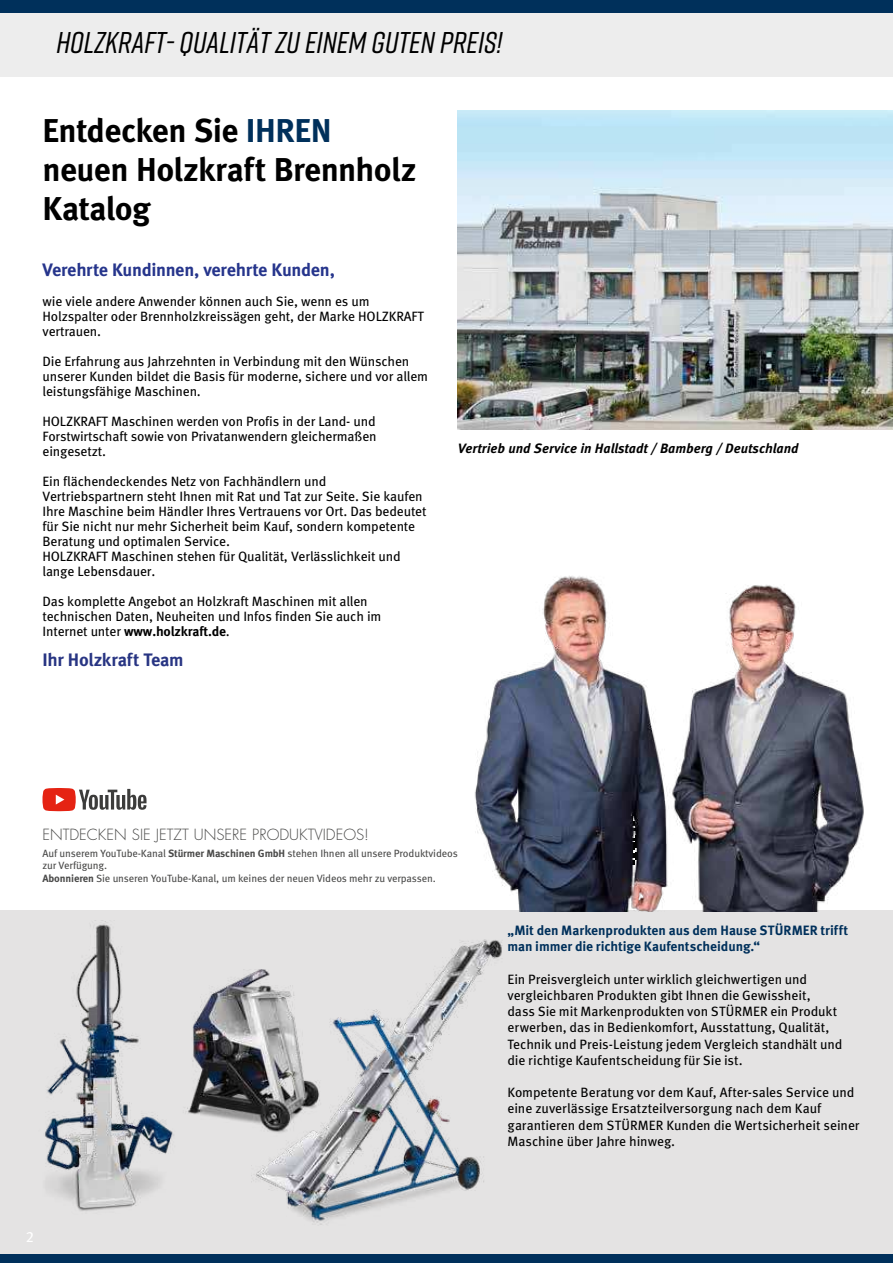
<style>
.page{position:relative;width:893px;height:1263px;background:#fff}
.page>*{position:absolute;margin:0;border:0;box-sizing:border-box;transform-origin:0 0}
.t1{font:700 33px/39px "Meta LF";letter-spacing:-.02em;color:#000}
.t2{font:italic 500 30px "Rift";color:#000}
.t3{font:700 18px "Meta LF";letter-spacing:-.02em;color:#26358c}
.t4{font:700 18px "Meta LF";letter-spacing:-.015em;color:#283583}
.t5{font:300 15px "Futura Std";color:#4a4a49}
.t6{font:15px "Meta LF";color:#fff}
.t7{font:13.5px/15px "Meta LF";letter-spacing:-.01em;color:#000}
.t8{font:700 13.5px/16.2px "Meta LF";letter-spacing:-.005em;color:#00305b}
.t9{font:italic 700 13.5px "Meta LF";color:#000}
.t10{font:10.5px/12.6px "Meta LF";letter-spacing:-.01em;color:#4a4a49}
.s1{color:#00305b}
.s2{font-weight:700}
</style>
<div class="page">
<div style="left:0;top:910px;width:893px;height:344px;background:#e4e3e3"></div>
<img style="left:253px;top:939px;width:249px;height:286px">
<img style="left:187px;top:969px;width:144px;height:169px">
<img style="left:45px;top:921px;width:129px;height:290px">
<svg style="left:43px;top:788px;width:104px;height:23px"></svg>
<div style="left:0;top:0;width:893px;height:13px;background:#00305b"></div>
<div style="left:0;top:1254px;width:893px;height:9px;background:#00305b"></div>
<div style="left:0;top:13px;width:893px;height:64px;background:#ededed"></div>
<img style="left:475px;top:576px;width:389px;height:335px">
<img style="left:457px;top:110px;width:436px;height:320px">
<h2 class="t2" style="left:56px;top:28px;width:447px">HOLZKRAFT- QUALITÄT ZU EINEM GUTEN PREIS!</h2>
<h1 class="t1" style="left:43px;top:112px;width:376px">Entdecken Sie <span class="s1">IHREN </span>neuen Holzkraft Brennholz<br>Katalog</h1>
<h3 class="t3" style="left:43px;top:260px;width:294px">Verehrte Kundinnen, verehrte Kunden,</h3>
<p class="t7" style="left:43px;top:294px;width:383px">wie viele andere Anwender können auch Sie, wenn es um<br>Holzspalter oder Brennholzkreissägen geht, der Marke HOLZKRAFT vertrauen.</p>
<p class="t7" style="left:43px;top:354px;width:387px">Die Erfahrung aus Jahrzehnten in Verbindung mit den Wünschen unserer Kunden bildet die Basis für moderne, sichere und vor allem leistungs fähige Maschinen.</p>
<p class="t7" style="left:43px;top:414px;width:336px;text-align:justify">HOLZKRAFT Maschinen werden von Profis in der Land- und Forstwirtschaft sowie von Privatanwendern gleichermaßen eingesetzt.</p>
<p class="t7" style="left:43px;top:474px;width:386px">Ein flächendeckendes Netz von Fachhändlern und Vertriebspartnern steht Ihnen mit Rat und Tat zur Seite. Sie kaufen Ihre Maschine beim Händler Ihres Vertrauens vor Ort. Das bedeutet für Sie nicht nur mehr Sicherheit beim Kauf, sondern kompetente Beratung und optimalen Service.<br>HOLZKRAFT Maschinen stehen für Qualität, Verlässlichkeit und lange Lebensdauer.</p>
<p class="t7" style="left:43px;top:594px;width:340px">Das komplette Angebot an Holzkraft Maschinen mit allen technischen Daten, Neuheiten und Infos finden Sie auch im<br>Internet unter <span class="s2">www.holzkraft.de</span>.</p>
<h3 class="t4" style="left:43px;top:650px;width:143px">Ihr Holzkraft Team</h3>
<p class="t9" style="left:458px;top:443px;width:342px">Vertrieb und Service in Hallstadt / Bamberg / Deutschland</p>
<p class="t5" style="left:43px;top:828px;width:328px">ENTDECKEN SIE JETZT UNSERE PRODUKTVIDEOS!</p>
<p class="t10" style="left:43px;top:847px;width:417px">Auf unserem YouTube-Kanal <span class="s2">Stürmer Maschinen GmbH</span> stehen Ihnen all unsere Produktvideos zur Verfügung.<br><span class="s2">Abonnieren</span> Sie unseren YouTube-Kanal, um keines der neuen Videos mehr zu verpassen.</p>
<p class="t6" style="left:26px;top:1229px;width:10px">2</p>
<p class="t8" style="left:507px;top:923px;width:342px">„Mit den Markenprodukten aus dem Hause STÜRMER trifft man immer die richtige Kaufentscheidung.“</p>
<p class="t7" style="left:507px;top:971px;width:336px;line-height:16.2px">Ein Preisvergleich unter wirklich gleichwertigen und vergleichbaren Produkten gibt Ihnen die Gewissheit,<br>dass Sie mit Markenprodukten von STÜRMER ein Produkt erwerben, das in Bedienkomfort, Ausstattung, Qualität, Technik und Preis-Leistung jedem Vergleich standhält und die richtige Kaufentscheidung für Sie ist.</p>
<p class="t7" style="left:507px;top:1085px;width:354px;line-height:16.2px">Kompetente Beratung vor dem Kauf, After-sales Service und eine zuverlässige Ersatzteilversorgung nach dem Kauf garantieren dem STÜRMER Kunden die Wertsicherheit seiner Maschine über Jahre hinweg.</p>
</div>
